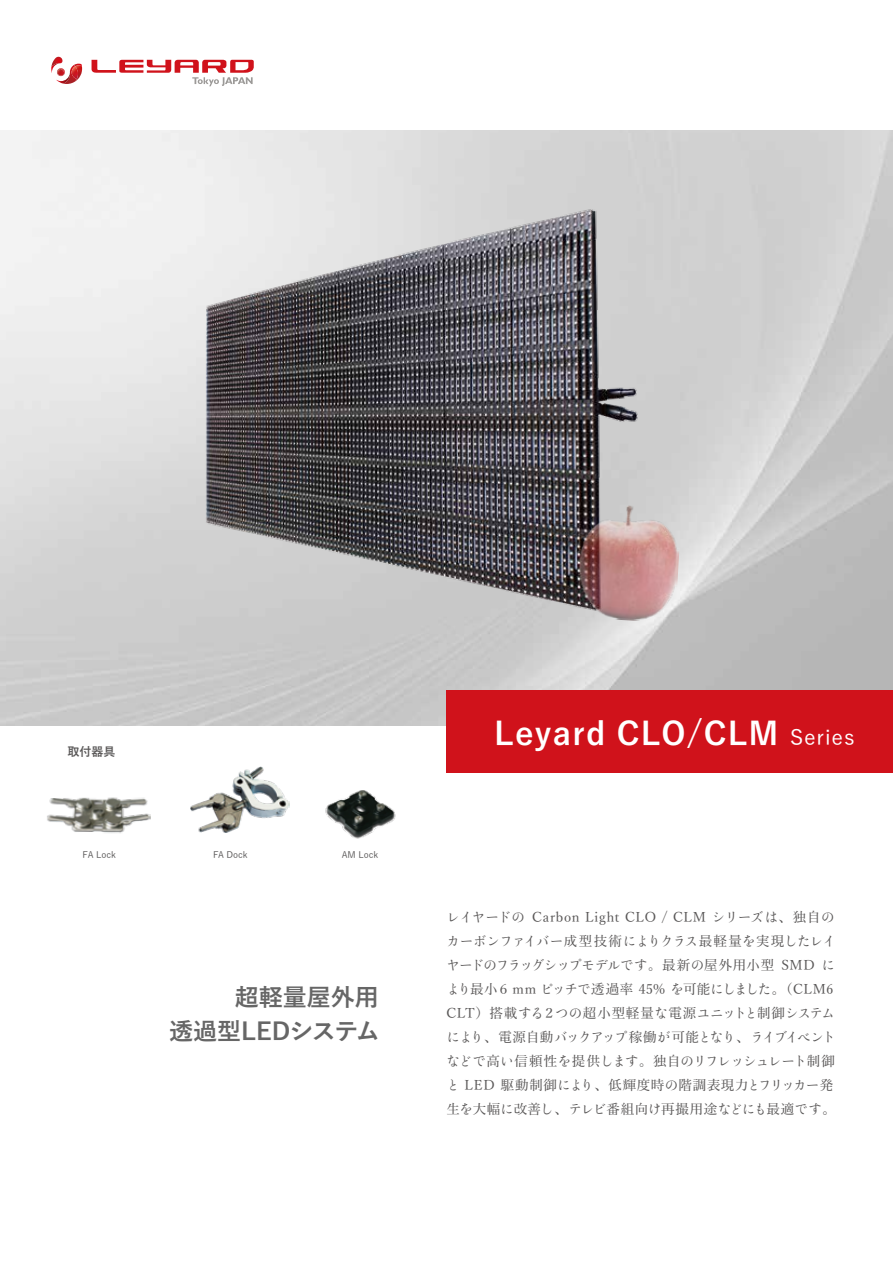
<style>
.page{position:relative;width:893px;height:1263px;background:#fff}
.page>*{position:absolute;margin:0;border:0;box-sizing:border-box;transform-origin:0 0}
.t1{font:700 31.5px "Yu Go";letter-spacing:.04em;color:#fff}
.t2{font:700 24px/34.5px "Yu Go";color:#666;text-align:right}
.t3{font:500 13.5px/24px "Yu Min 36 p Kn";color:#595757}
.t4{font:700 12px "Yu Go";color:#595757}
.t5{font:500 9px "Yu Go";color:#595757}
.s1{font-weight:500;font-size:21px}
</style>
<div class="page">
<div style="left:446px;top:690px;width:447px;height:83px;background:#d0121b"></div>
<img style="left:47px;top:797px;width:104px;height:36px">
<img style="left:190px;top:767px;width:99px;height:65px">
<img style="left:325px;top:790px;width:71px;height:49px">
<svg style="left:91px;top:60px;width:163px;height:26px"></svg>
<img style="left:108px;top:190px;width:632px;height:440px">
<img style="left:577px;top:503px;width:105px;height:120px">
<svg style="left:51px;top:57px;width:31px;height:27px"></svg>
<img style="left:75px;top:65px;width:7px;height:14px">
<p class="t4" style="left:67px;top:745px;width:50px">取付器具</p>
<p class="t5" style="left:83px;top:846px;width:35px">FA Lock</p>
<p class="t5" style="left:213px;top:846px;width:36px">FA Dock</p>
<p class="t5" style="left:342px;top:846px;width:38px">AM Lock</p>
<h2 class="t2" style="left:169px;top:980px;width:212px">超軽量屋外用<br>透過型LEDシステム</h2>
<h1 class="t1" style="left:494px;top:716px;width:362px">Leyard CLO/CLM <span class="s1">Series</span></h1>
<p class="t3" style="left:446px;top:904px;width:391px">レイヤードの Carbon Light CLO / CLM シリーズは、独自のカーボンファイバー成型技術によりクラス最軽量を実現したレイヤードのフラッグシップモデルです。最新の屋外用小型 SMD により最小６mm ピッチで透過率 45% を可能にしました。（CLM6<br>CLT）搭載する２つの超小型軽量な電源ユニットと制御システムにより、電源自動バックアップ稼働が可能となり、ライブイベントなどで高い信頼性を提供します。独自のリフレッシュレート制御と LED 駆動制御により、低輝度時の階調表現力とフリッカー発生を大幅に改善し、テレビ番組向け再撮用途などにも最適です。</p>
</div>
